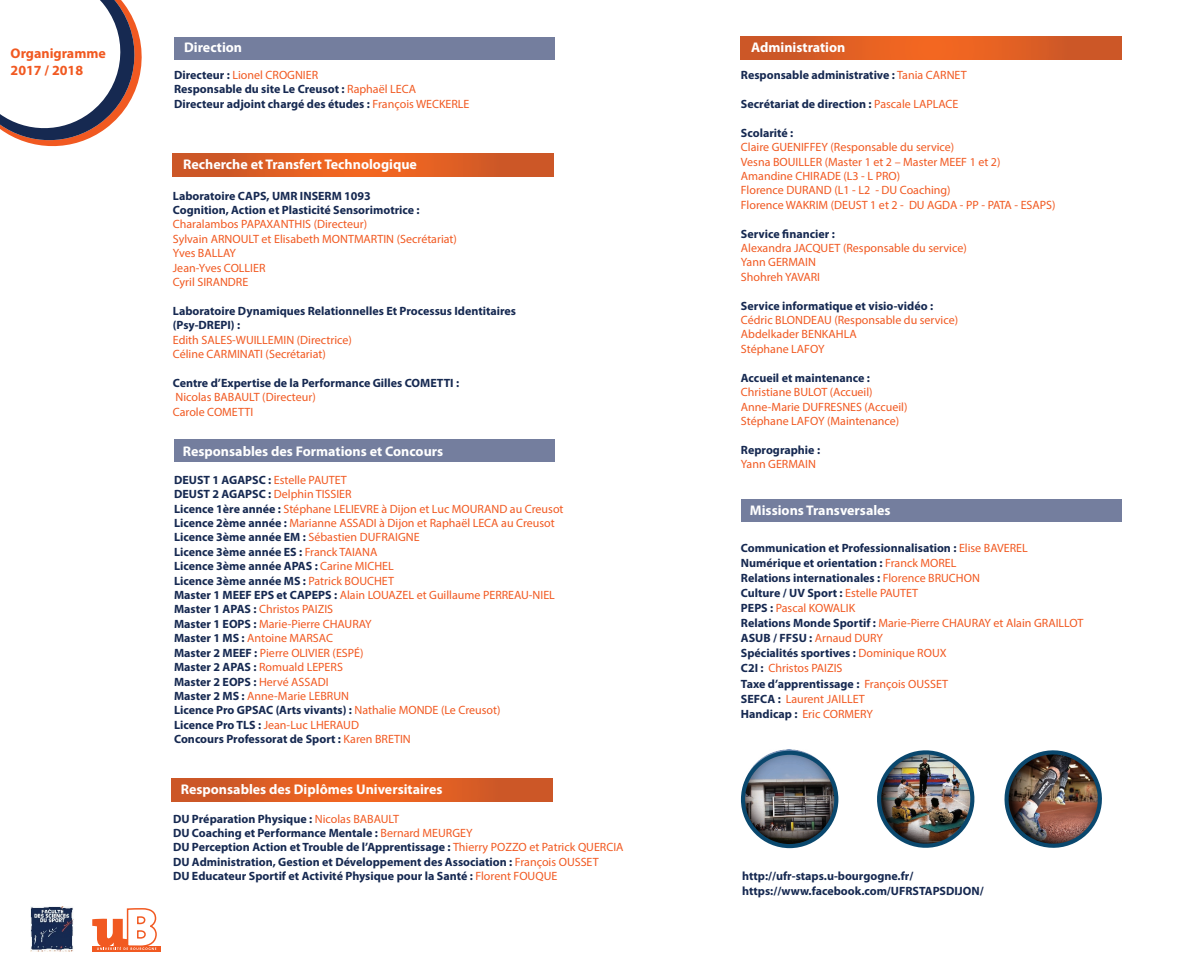
<style>
.page{position:relative;width:1191px;height:975px;background:#fff}
.page>*{position:absolute;margin:0;border:0;box-sizing:border-box;transform-origin:0 0}
.t1{font:700 14px "Myriad Pro";color:#fff}
.t2{font:700 14px/16.8px "Myriad Pro";color:#f15921}
.t3{font:12px/14.4px "Myriad Pro";color:#f15921}
.t4{font:700 12px/15px "Myriad Pro";color:#162951}
.s1{font-weight:400;color:#f15921}
.s2{font-weight:700;color:#162951}
</style>
<div class="page">
<svg style="left:0;top:0;width:142px;height:147px"></svg>
<div style="left:174px;top:37px;width:381px;height:22px;background:#747e9e"></div>
<div style="left:174px;top:439px;width:381px;height:23px;background:#747e9e"></div>
<svg style="left:172px;top:778px;width:381px;height:22px;background:#dc5e24"></svg>
<svg style="left:741px;top:37px;width:380px;height:22px;background:#dd5e24"></svg>
<svg style="left:173px;top:154px;width:381px;height:23px;background:#dc5e24"></svg>
<div style="left:741px;top:498px;width:380px;height:23px;background:#747e9e"></div>
<svg style="left:741px;top:750px;width:97px;height:97px"></svg>
<img style="left:877px;top:750px;width:98px;height:98px">
<img style="left:1004px;top:750px;width:98px;height:98px">
<img style="left:31px;top:906px;width:43px;height:45px">
<svg style="left:92px;top:946px;width:69px;height:5px"></svg>
<svg style="left:92px;top:908px;width:66px;height:41px"></svg>
<p class="t2" style="left:11px;top:45px;width:97px">Organigramme<br>2017 / 2018</p>
<p class="t1" style="left:184px;top:39px;width:60px">Direction</p>
<p class="t4" style="left:174px;top:68px;width:297px;line-height:14.4px">Directeur : <span class="s1">Lionel CROGNIER<br></span>Responsable du site Le Creusot : <span class="s1">Raphaël LECA<br></span>Directeur adjoint chargé des études : <span class="s1">François WECKERLE</span></p>
<p class="t1" style="left:183px;top:156px;width:235px">Recherche et Transfert Technologique</p>
<p class="t4" style="left:173px;top:188px;width:248px;line-height:14.4px">Laboratoire CAPS, UMR INSERM 1093<br>Cognition, Action et Plasticité Sensorimotrice :</p>
<p class="t3" style="left:173px;top:217px;width:286px">Charalambos PAPAXANTHIS (Directeur)<br>Sylvain ARNOULT et Elisabeth MONTMARTIN (Secrétariat)<br>Yves BALLAY<br>Jean-Yves COLLIER<br>Cyril SIRANDRE</p>
<p class="t4" style="left:173px;top:304px;width:345px;line-height:14.4px">Laboratoire Dynamiques Relationnelles Et Processus Identitaires (Psy-DREPI) :</p>
<p class="t3" style="left:173px;top:332px;width:180px">Edith SALES-WUILLEMIN (Directrice)<br>Céline CARMINATI (Secrétariat)</p>
<p class="t4" style="left:173px;top:375px;width:288px">Centre d’Expertise de la Performance Gilles COMETTI :</p>
<p class="t3" style="left:173px;top:390px;width:144px">Nicolas BABAULT (Directeur)<br>Carole COMETTI</p>
<p class="t1" style="left:183px;top:443px;width:262px">Responsables des Formations et Concours</p>
<p class="t3" style="left:174px;top:472px;width:391px"><span class="s2">DEUST 1 AGAPSC :</span> Estelle PAUTET<br><span class="s2">DEUST 2 AGAPSC :</span> Delphin TISSIER<br><span class="s2">Licence 1ère année :</span> Stéphane LELIEVRE à Dijon et Luc MOURAND au Creusot <span class="s2">Licence 2ème année :</span> Marianne ASSADI à Dijon et Raphaël LECA au Creusot <span class="s2">Licence 3ème année EM :</span> Sébastien DUFRAIGNE<br><span class="s2">Licence 3ème année ES :</span> Franck TAIANA<br><span class="s2">Licence 3ème année APAS :</span> Carine MICHEL<br><span class="s2">Licence 3ème année MS :</span> Patrick BOUCHET<br><span class="s2">Master 1 MEEF EPS et CAPEPS :</span> Alain LOUAZEL et Guillaume PERREAU-NIEL <span class="s2">Master 1 APAS :</span> Christos PAIZIS<br><span class="s2">Master 1 EOPS :</span> Marie-Pierre CHAURAY<br><span class="s2">Master 1 MS :</span> Antoine MARSAC<br><span class="s2">Master 2 MEEF :</span> Pierre OLIVIER (ESPÉ)<br><span class="s2">Master 2 APAS :</span> Romuald LEPERS<br><span class="s2">Master 2 EOPS :</span> Hervé ASSADI<br><span class="s2">Master 2 MS :</span> Anne-Marie LEBRUN<br><span class="s2">Licence Pro GPSAC (Arts vivants) :</span> Nathalie MONDE (Le Creusot)<br><span class="s2">Licence Pro TLS :</span> Jean-Luc LHERAUD<br><span class="s2">Concours Professorat de Sport :</span> Karen BRETIN</p>
<p class="t1" style="left:181px;top:781px;width:263px">Responsables des Diplômes Universitaires</p>
<p class="t4" style="left:173px;top:811px;width:452px;line-height:14.4px">DU Préparation Physique : <span class="s1">Nicolas BABAULT<br></span>DU Coaching et Performance Mentale : <span class="s1">Bernard MEURGEY<br></span>DU Perception Action et Trouble de l’Apprentissage : <span class="s1">Thierry POZZO et Patrick QUERCIA </span>DU Administration, Gestion et Développement des Association : <span class="s1">François OUSSET<br></span>DU Educateur Sportif et Activité Physique pour la Santé : <span class="s1">Florent FOUQUE</span></p>
<p class="t1" style="left:751px;top:39px;width:96px">Administration</p>
<p class="t4" style="left:741px;top:68px;width:227px">Responsable administrative : <span class="s1">Tania CARNET</span></p>
<p class="t4" style="left:741px;top:96px;width:219px">Secrétariat de direction : <span class="s1">Pascale LAPLACE</span></p>
<p class="t4" style="left:741px;top:125px;width:54px">Scolarité :</p>
<p class="t3" style="left:741px;top:140px;width:316px">Claire GUENIFFEY (Responsable du service)<br>Vesna BOUILLER (Master 1 et 2 – Master MEEF 1 et 2)<br>Amandine CHIRADE (L3 - L PRO)<br>Florence DURAND (L1 - L2 - DU Coaching)<br>Florence WAKRIM (DEUST 1 et 2 - DU AGDA - PP - PATA - ESAPS)</p>
<p class="t4" style="left:741px;top:226px;width:95px">Service financier :</p>
<p class="t3" style="left:741px;top:240px;width:227px">Alexandra JACQUET (Responsable du service)<br>Yann GERMAIN<br>Shohreh YAVARI</p>
<p class="t4" style="left:741px;top:298px;width:194px">Service informatique et visio-vidéo :</p>
<p class="t3" style="left:741px;top:312px;width:219px">Cédric BLONDEAU (Responsable du service)<br>Abdelkader BENKAHLA<br>Stéphane LAFOY</p>
<p class="t4" style="left:741px;top:370px;width:131px">Accueil et maintenance :</p>
<p class="t3" style="left:741px;top:384px;width:168px">Christiane BULOT (Accueil)<br>Anne-Marie DUFRESNES (Accueil)<br>Stéphane LAFOY (Maintenance)</p>
<p class="t4" style="left:741px;top:442px;width:81px">Reprographie :</p>
<p class="t3" style="left:741px;top:456px;width:77px">Yann GERMAIN</p>
<p class="t1" style="left:750px;top:502px;width:142px">Missions Transversales</p>
<p class="t4" style="left:741px;top:541px;width:344px">Communication et Professionnalisation : <span class="s1">Elise BAVEREL </span>Numérique et orientation : <span class="s1">Franck MOREL<br></span>Relations internationales : <span class="s1">Florence BRUCHON<br></span>Culture / UV Sport : <span class="s1">Estelle PAUTET<br></span>PEPS : <span class="s1">Pascal KOWALIK<br></span>Relations Monde Sportif : <span class="s1">Marie-Pierre CHAURAY et Alain GRAILLOT </span>ASUB / FFSU : <span class="s1">Arnaud DURY<br></span>Spécialités sportives : <span class="s1">Dominique ROUX<br></span>C2I : <span class="s1">Christos PAIZIS<br></span>Taxe d’apprentissage : <span class="s1">François OUSSET<br></span>SEFCA : <span class="s1">Laurent JAILLET<br></span>Handicap : <span class="s1">Eric CORMERY</span></p>
<p class="t4" style="left:742px;top:869px;width:243px;line-height:14.4px">http://ufr-staps.u-bourgogne.fr/ https://www.facebook.com/UFRSTAPSDIJON/</p>
</div>
